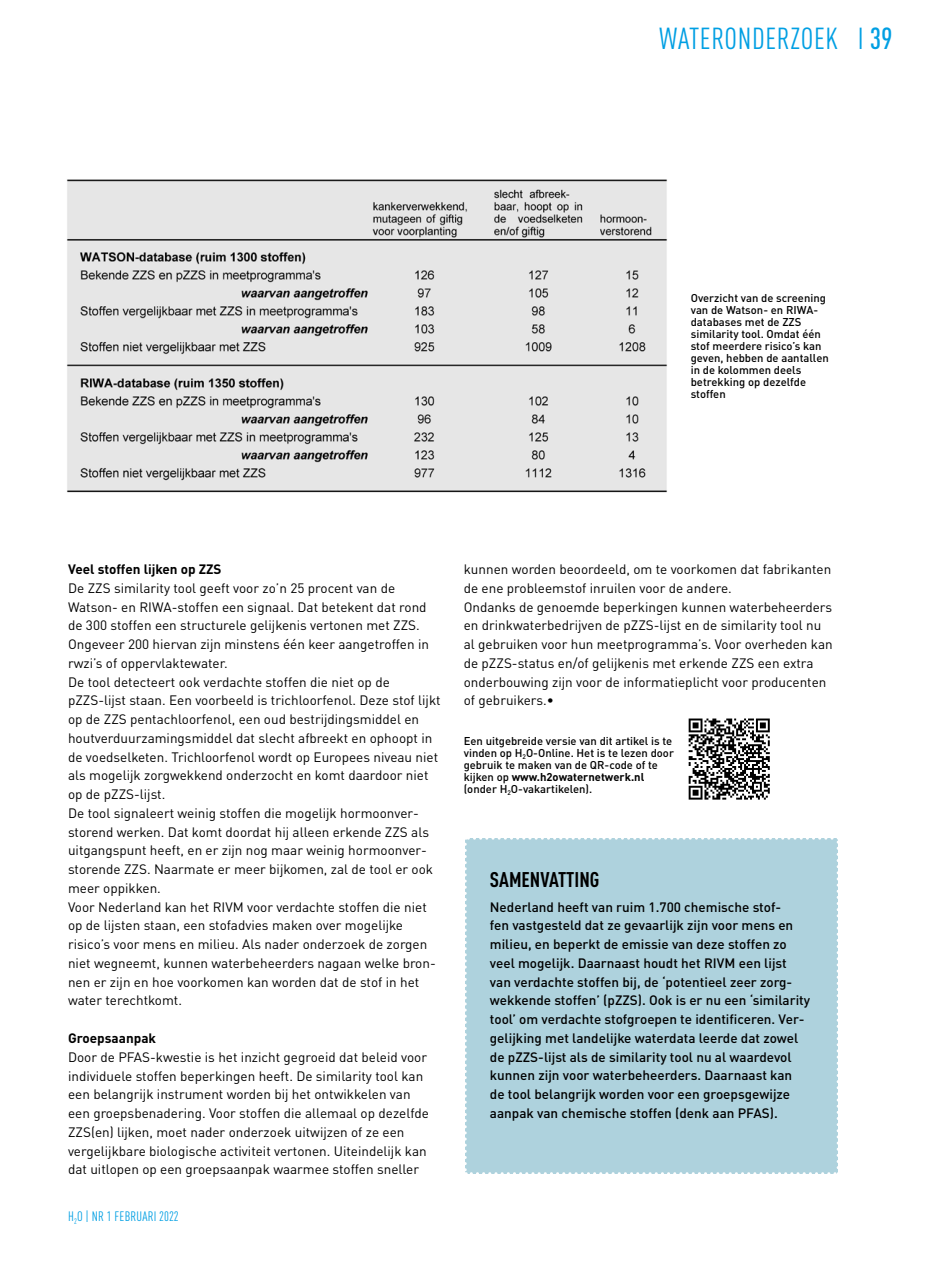
<style>
.page{position:relative;width:936px;height:1263px;background:#fff}
.page>*{position:absolute;margin:0;border:0;box-sizing:border-box;transform-origin:0 0}
.t1{font:condensed 30px "DIN Pro";letter-spacing:.02em;color:#009fe3}
.t2{font:700 condensed 21px "DIN Pro";color:#000}
.t3{font:13.5px/18.8px "DIN Pro";color:#000}
.t4{font:500 13.5px/18.8px "DIN Pro";color:#000}
.t5{font:700 13.5px "DIN Pro";color:#000}
.t6{font:condensed 13.5px "DIN Pro";letter-spacing:.02em;color:#009fe3}
.t7{font:500 11.25px/12px "DIN Pro";color:#000}
.s1{font-weight:500}
.s2{font-weight:700}
</style>
<div class="page">
<div style="left:465px;top:838px;width:373px;height:336px;background:#aed2dd"></div>
<img style="left:67px;top:179px;width:600px;height:314px">
<svg style="left:688px;top:718px;width:81px;height:82px"></svg>
<h1 class="t1" style="left:659px;top:17px;width:235px">WATERONDERZOEK I <span class="s1">39</span></h1>
<p class="t7" style="left:690px;top:290px;width:139px">Overzicht van de screening van de Watson- en RIWA&shy;databases met de ZZS similarity tool. Omdat één stof meerdere risico’s kan geven, hebben de aantallen in de kolommen deels betrekking op dezelfde stoffen</p>
<p class="t5" style="left:68px;top:558px;width:155px">Veel stoffen lijken op ZZS</p>
<p class="t3" style="left:68px;top:577px;width:374px">De ZZS similarity tool geeft voor zo’n 25 procent van de Watson- en RIWA-stoffen een signaal. Dat betekent dat rond de 300 stoffen een structurele gelijkenis vertonen met ZZS.<br>Ongeveer 200 hiervan zijn minstens één keer aangetroffen in rwzi’s of oppervlaktewater.<br>De tool detecteert ook verdachte stoffen die niet op de pZZS-lijst staan. Een voorbeeld is trichloorfenol. Deze stof lijkt op de ZZS pentachloorfenol, een oud bestrijdingsmiddel en houtverduurzamingsmiddel dat slecht afbreekt en ophoopt in de voedselketen. Trichloorfenol wordt op Europees niveau niet als mogelijk zorgwekkend onderzocht en komt daardoor niet op de pZZS-lijst.<br>De tool signaleert weinig stoffen die mogelijk hormoonver&shy;storend werken. Dat komt doordat hij alleen erkende ZZS als uitgangspunt heeft, en er zijn nog maar weinig hormoonver&shy;storende ZZS. Naarmate er meer bijkomen, zal de tool er ook meer oppikken.<br>Voor Nederland kan het RIVM voor verdachte stoffen die niet op de lijsten staan, een stofadvies maken over mogelijke risico’s voor mens en milieu. Als nader onderzoek de zorgen niet wegneemt, kunnen waterbeheerders nagaan welke bron&shy;nen er zijn en hoe voorkomen kan worden dat de stof in het water terechtkomt.</p>
<p class="t5" style="left:68px;top:1027px;width:90px">Groepsaanpak</p>
<p class="t3" style="left:68px;top:1046px;width:362px">Door de PFAS-kwestie is het inzicht gegroeid dat beleid voor individuele stoffen beperkingen heeft. De similarity tool kan een belangrijk instrument worden bij het ontwikkelen van een groepsbenadering. Voor stoffen die allemaal op dezelfde ZZS(en) lijken, moet nader onderzoek uitwijzen of ze een vergelijkbare biologische activiteit vertonen. Uiteindelijk kan dat uitlopen op een groepsaanpak waarmee stoffen sneller</p>
<p class="t6" style="left:68px;top:1207px;width:112px">H<sub>2</sub>O | NR 1 FEBRUARI 2022</p>
<p class="t3" style="left:463px;top:559px;width:370px">kunnen worden beoordeeld, om te voorkomen dat fabrikanten de ene probleemstof inruilen voor de andere.<br>Ondanks de genoemde beperkingen kunnen waterbeheerders en drinkwaterbedrijven de pZZS-lijst en de similarity tool nu al gebruiken voor hun meetprogramma’s. Voor overheden kan de pZZS-status en/of gelijkenis met erkende ZZS een extra onderbouwing zijn voor de informatieplicht voor producenten of gebruikers.•</p>
<p class="t7" style="left:463px;top:733px;width:212px">Een uitgebreide versie van dit artikel is te vinden op H<sub>2</sub>O-Online. Het is te lezen door gebruik te maken van de QR-code of te kijken op <span class="s2">www.h2owaternetwerk.nl </span>(onder H<sub>2</sub>O-vakartikelen).</p>
<h2 class="t2" style="left:490px;top:864px;width:111px">SAMENVATTING</h2>
<p class="t4" style="left:490px;top:896px;width:322px">Nederland heeft van ruim 1.700 chemische stof-<br>fen vastgesteld dat ze gevaarlijk zijn voor mens en milieu, en beperkt de emissie van deze stoffen zo veel mogelijk. Daarnaast houdt het RIVM een lijst van verdachte stoffen bij, de ‘potentieel zeer zorg&shy;wekkende stoffen’ (pZZS). Ook is er nu een ‘similarity tool’ om verdachte stofgroepen te identificeren. Ver&shy;gelijking met landelijke waterdata leerde dat zowel de pZZS-lijst als de similarity tool nu al waardevol kunnen zijn voor waterbeheerders. Daarnaast kan de tool belangrijk worden voor een groepsgewijze aanpak van chemische stoffen (denk aan PFAS).</p>
</div>
